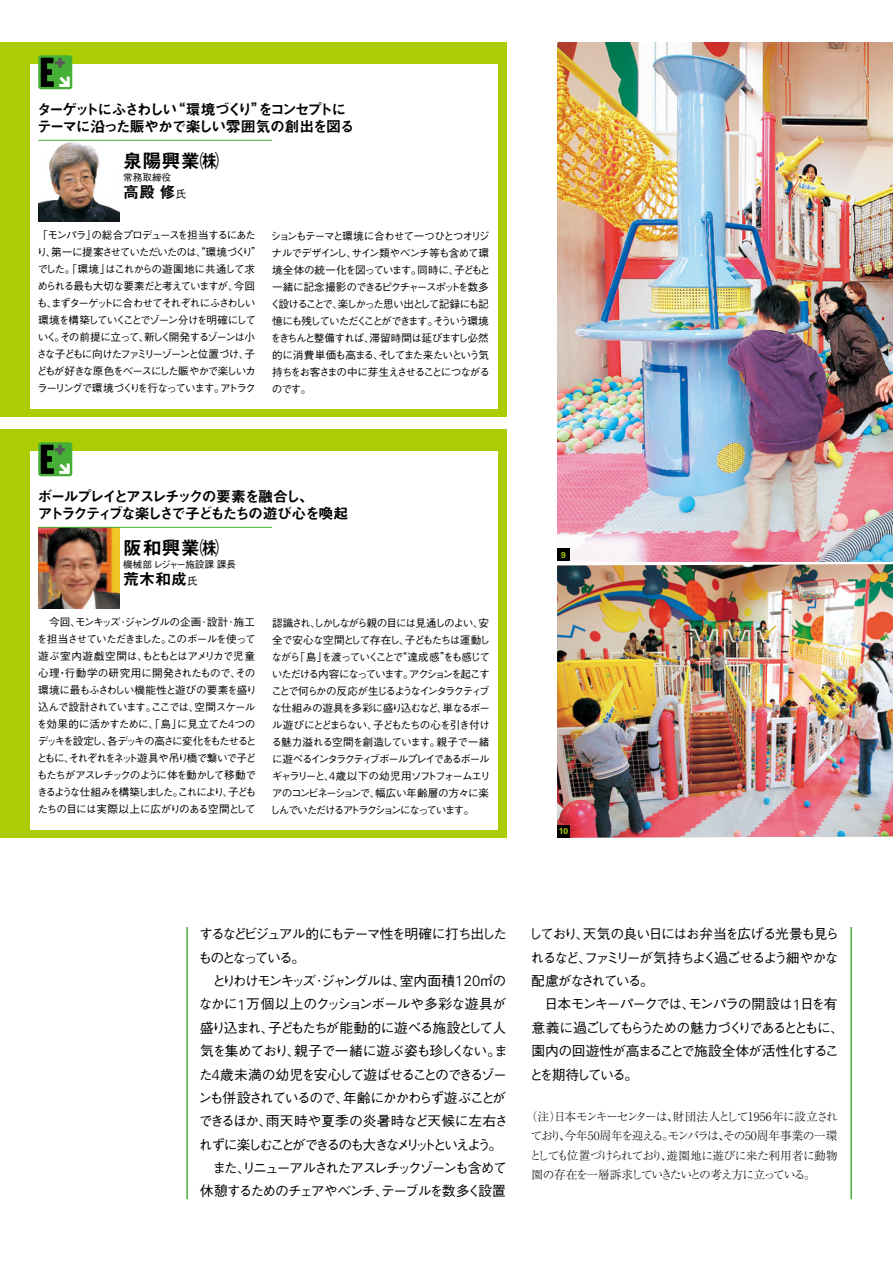
<style>
.page{position:relative;width:893px;height:1263px;background:#fff}
.page>*{position:absolute;margin:0;border:0;box-sizing:border-box;transform-origin:0 0}
.t1{font:19.2px "Midashi Go Pro MB31";color:#000}
.t2{font:15.9px "Midashi Go Pro MB31";color:#000}
.t3{font:14.85px/17px "Midashi Go Pro MB31";letter-spacing:-.105em;color:#000}
.t4{font:14.85px/17px "Midashi Go Pro MB31";letter-spacing:-.125em;color:#000}
.t5{font:500 13.8px/23.4px "Gothic BBB Pro";letter-spacing:-.11em;color:#000}
.t6{font:300 11.7px/19.2px "Ryumin Pro";letter-spacing:-.055em;color:#000;text-align:justify}
.t7{font:500 10.65px/17px "Gothic BBB Pro";letter-spacing:-.115em;color:#000}
.t8{font:500 10.65px/17px "Gothic BBB Pro";letter-spacing:-.09em;color:#000}
.t9{font:500 9.6px "Gothic BBB Pro";color:#000}
.t10{font:700 8.55px "Univers";color:#abcd03}
.s1{font-family:"Gothic BBB Pro";font-weight:500;font-size:10.65px}
.s2{font-family:"Univers";font-weight:300;font-size:11.4px}
.s3{font-family:"Univers";font-weight:300;font-size:14.85px}
</style>
<div class="page">
<div style="left:0;top:43px;width:506px;height:374px;background:#abcd03"></div>
<div style="left:30px;top:64px;width:467px;height:344px;background:#fff"></div>
<div style="left:0;top:429px;width:506px;height:409px;background:#abcd03"></div>
<div style="left:30px;top:451px;width:467px;height:378px;background:#fff"></div>
<img style="left:557px;top:43px;width:336px;height:518px">
<img style="left:557px;top:564px;width:336px;height:274px">
<img style="left:38px;top:142px;width:81px;height:79px">
<img style="left:38px;top:528px;width:81px;height:80px">
<hr style="left:186px;top:927px;width:2px;height:272px;background:#45b035">
<hr style="left:850px;top:927px;width:2px;height:272px;background:#45b035">
<hr style="left:38px;top:140px;width:234px;height:1px;background:#45b035">
<hr style="left:38px;top:527px;width:234px;height:1px;background:#45b035">
<div style="left:557px;top:549px;width:13px;height:12px;background:#000"></div>
<div style="left:557px;top:825px;width:13px;height:13px;background:#000"></div>
<svg style="left:38px;top:55px;width:34px;height:34px"></svg>
<svg style="left:41px;top:58px;width:31px;height:32px"></svg>
<svg style="left:38px;top:442px;width:34px;height:34px"></svg>
<svg style="left:41px;top:445px;width:31px;height:32px"></svg>
<p class="t3" style="left:37px;top:99px;width:319px">ターゲットにふさわしい“環境づくり”をコンセプトにテーマに沿った賑やかで楽しい雰囲気の創出を図る</p>
<p class="t1" style="left:123px;top:145px;width:97px">泉陽興業㈱</p>
<p class="t9" style="left:123px;top:170px;width:49px">常務取締役</p>
<p class="t2" style="left:123px;top:180px;width:65px">高殿修<span class="s1">氏</span></p>
<p class="t7" style="left:37px;top:225px;width:226px">「モンパラ」の総合プロデュースを担当するにあたり、第一に提案させていただいたのは、“環境づくり”でした。「環境」はこれからの遊園地に共通して求められる最も大切な要素だと考えていますが、今回も、まずターゲットに合わせてそれぞれにふさわしい環境を構築していくことでゾーン分けを明確にしていく。その前提に立って、新しく開発するゾーンは小さな子どもに向けたファミリーゾーンと位置づけ、子どもが好きな原色をベースにした賑やかで楽しいカラーリングで環境づくりを行なっています。アトラク</p>
<p class="t7" style="left:270px;top:226px;width:222px">ションもテーマと環境に合わせて一つひとつオリジナルでデザインし、サイン類やベンチ等も含めて環境全体の統一化を図っています。同時に、子どもと一緒に記念撮影のできるピクチャースポットを数多く設けることで、楽しかった思い出として記録にも記憶にも残していただくことができます。そういう環境をきちんと整備すれば、滞留時間は延びますし必然的に消費単価も高まる、そしてまた来たいという気持ちをお客さまの中に芽生えさせることにつながるのです。</p>
<p class="t4" style="left:38px;top:486px;width:312px">ボールプレイとアスレチックの要素を融合し、<br>アトラクティブな楽しさで子どもたちの遊び心を喚起</p>
<p class="t1" style="left:123px;top:532px;width:97px">阪和興業㈱</p>
<p class="t9" style="left:123px;top:557px;width:114px">機械部レジャー施設課課長</p>
<p class="t2" style="left:123px;top:567px;width:76px">荒木和成<span class="s1">氏</span></p>
<p class="t8" style="left:37px;top:612px;width:221px">　今回、モンキッズ･ジャングルの企画･設計･施工を担当させていただきました。このボールを使って遊ぶ室内遊戯空間は、もともとはアメリカで児童心理・行動学の研究用に開発されたもので、その環境に最もふさわしい機能性と遊びの要素を盛り込んで設計されています。ここでは、空間スケールを効果的に活かすために、「島」に見立てた<span class="s2">4</span>つのデッキを設定し、各デッキの高さに変化をもたせるとともに、それぞれをネット遊具や吊り橋で繋いで子どもたちがアスレチックのように体を動かして移動できるような仕組みを構築しました。これにより、子どもたちの目には実際以上に広がりのある空間として</p>
<p class="t7" style="left:270px;top:613px;width:222px">認識され、しかしながら親の目には見通しのよい、安全で安心な空間として存在し、子どもたちは運動しながら「島」を渡っていくことで“達成感”をも感じていただける内容になっています。アクションを起こすことで何らかの反応が生じるようなインタラクティブな仕組みの遊具を多彩に盛り込むなど、単なるボール遊びにとどまらない、子どもたちの心を引き付ける魅力溢れる空間を創造しています。親子で一緒に遊べるインタラクティブボールプレイであるボールギャラリーと、<span class="s2">4</span>歳以下の幼児用ソフトフォームエリアのコンビネーションで、幅広い年齢層の方々に楽しんでいただけるアトラクションになっています。</p>
<p class="t10" style="left:561px;top:549px;width:6px">9</p>
<p class="t10" style="left:559px;top:826px;width:11px">10</p>
<p class="t5" style="left:198px;top:920px;width:312px">するなどビジュアル的にもテーマ性を明確に打ち出したものとなっている。<br>　とりわけモンキッズ･ジャングルは、室内面積<span class="s3">120</span>㎡のなかに<span class="s3">1</span>万個以上のクッションボールや多彩な遊具が盛り込まれ、子どもたちが能動的に遊べる施設として人気を集めており、親子で一緒に遊ぶ姿も珍しくない。また<span class="s3">4</span>歳未満の幼児を安心して遊ばせることのできるゾーンも併設されているので、年齢にかかわらず遊ぶことができるほか、雨天時や夏季の炎暑時など天候に左右されずに楽しむことができるのも大きなメリットといえよう。　また、リニューアルされたアスレチックゾーンも含めて休憩するためのチェアやベンチ、テーブルを数多く設置</p>
<p class="t5" style="left:529px;top:920px;width:317px">しており、天気の良い日にはお弁当を広げる光景も見られるなど、ファミリーが気持ちよく過ごせるよう細やかな配慮がなされている。<br>　日本モンキーパークでは、モンパラの開設は<span class="s3">1</span>日を有意義に過ごしてもらうための魅力づくりであるとともに、園内の回遊性が高まることで施設全体が活性化することを期待している。</p>
<p class="t6" style="left:530px;top:1106px;width:310px;text-indent:-4px">（注）日本モンキーセンターは、財団法人として1956年に設立されており、今年50周年を迎える。モンパラは、その50周年事業の一環としても位置づけられており、遊園地に遊びに来た利用者に動物園の存在を一層訴求していきたいとの考え方に立っている。</p>
</div>
